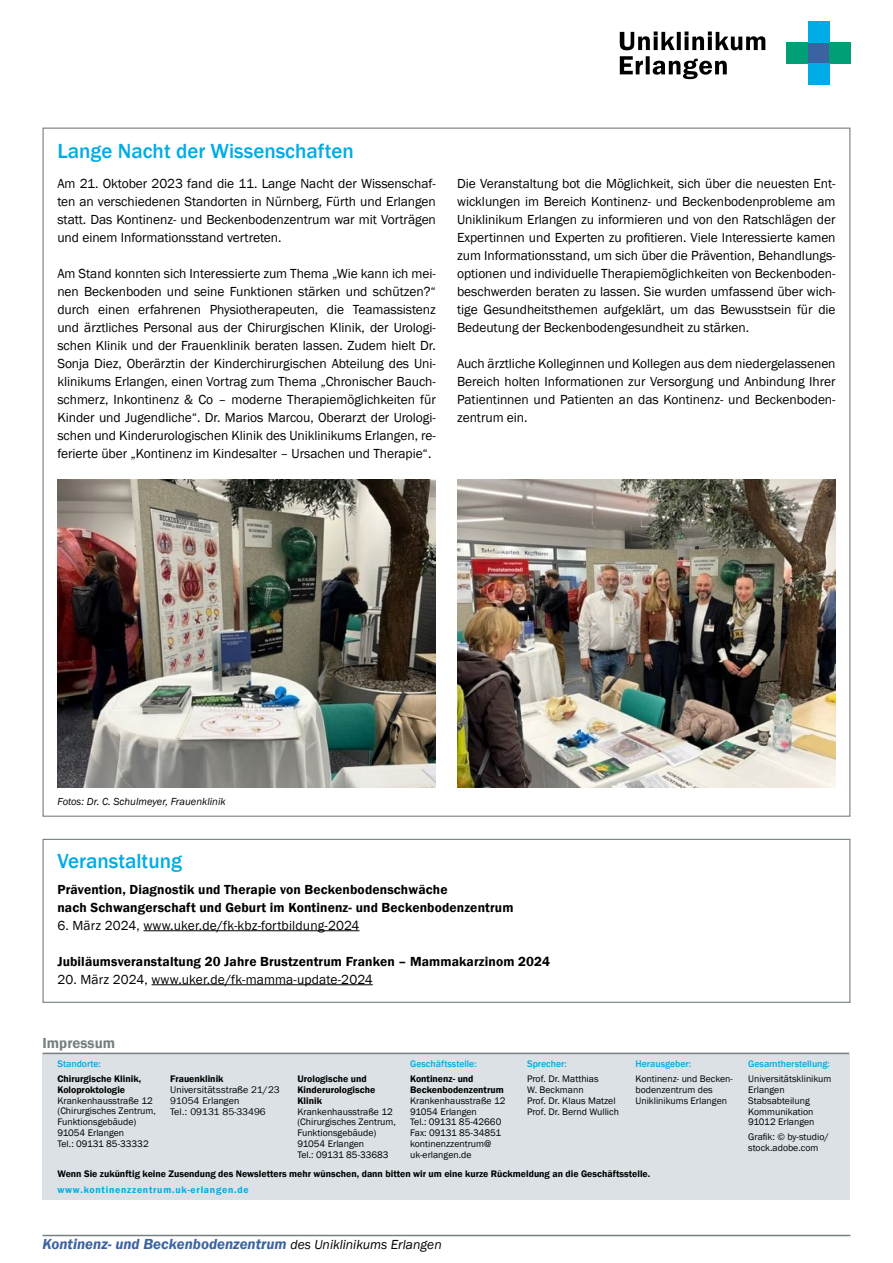
<style>
.page{position:relative;width:893px;height:1263px;background:#fff}
.page>*{position:absolute;margin:0;border:0;box-sizing:border-box;transform-origin:0 0}
.t1{font:500 21px "Franklin Gothic";color:#00ace5}
.t2{font:italic 600 15px "Franklin Gothic";color:#3c63a1}
.t3{font:600 15px "Franklin Gothic";color:#768081}
.t4{font:13.5px/18px "Franklin Gothic";letter-spacing:-.005em;color:#000;text-align:justify}
.t5{font:600 13.5px/18px "Franklin Gothic";letter-spacing:.01em;color:#000}
.t6{font:italic 10.5px "Franklin Gothic";letter-spacing:.005em;color:#000}
.t7{font:9.75px/10.8px "Franklin Gothic";color:#000}
.t8{font:600 9.75px/10.8px "Franklin Gothic";color:#000}
.t9{font:500 9.75px "Franklin Gothic";color:#00ace5}
.t10{font:9.75px/10.8px "Franklin Gothic LT";color:#000}
.t11{font:600 9.75px "Franklin Gothic";letter-spacing:.075em;color:#00ace5}
.s1{font-weight:400;font-size:13.5px;color:#000}
</style>
<div class="page">
<hr style="left:43px;top:1235px;width:807px;height:1px;background:#768081">
<div style="left:43px;top:1054px;width:807px;height:146px;background:#dbe1e5"></div>
<hr style="left:43px;top:1053px;width:806px;height:1px;background:#768081">
<div style="left:808px;top:43px;width:21px;height:21px;background:#3c63a1"></div>
<div style="left:808px;top:64px;width:21px;height:21px;background:#00ace5"></div>
<div style="left:808px;top:21px;width:21px;height:22px;background:#00ace5"></div>
<div style="left:829px;top:43px;width:21px;height:21px;background:#009f76"></div>
<div style="left:787px;top:43px;width:21px;height:21px;background:#009f76"></div>
<svg style="left:620px;top:32px;width:145px;height:18px"></svg>
<svg style="left:620px;top:56px;width:107px;height:23px"></svg>
<img style="left:457px;top:480px;width:379px;height:308px">
<img style="left:57px;top:480px;width:379px;height:308px">
<div style="left:43px;top:839px;width:807px;height:164px;border:1px solid #768081"></div>
<hr style="left:143px;top:930px;width:217px;height:1px;background:#000">
<hr style="left:152px;top:984px;width:221px;height:1px;background:#000">
<h1 class="t1" style="left:57px;top:138px;width:298px">Lange Nacht der Wissenschaften</h1>
<p class="t4" style="left:57px;top:175px;width:380px">Am 21. Oktober 2023 fand die 11. Lange Nacht der Wissenschaf&shy;ten an verschiedenen Standorten in Nürnberg, Fürth und Erlangen statt. Das Kontinenz- und Beckenbodenzentrum war mit Vorträgen und einem Informationsstand vertreten.</p>
<p class="t4" style="left:57px;top:265px;width:380px">Am Stand konnten sich Interessierte zum Thema „Wie kann ich mei&shy;nen Beckenboden und seine Funktionen stärken und schützen?“ durch einen erfahrenen Physiotherapeuten, die Teamassistenz und ärztliches Personal aus der Chirurgischen Klinik, der Urologi&shy;schen Klinik und der Frauenklinik beraten lassen. Zudem hielt Dr.<br>Sonja Diez, Oberärztin der Kinderchirurgischen Abteilung des Uni&shy;klinikums Erlangen, einen Vortrag zum Thema „Chronischer Bauch&shy;schmerz, Inkontinenz &amp; Co – moderne Therapiemöglichkeiten für Kinder und Jugendliche“. Dr. Marios Marcou, Oberarzt der Urologi&shy;schen und Kinderurologischen Klinik des Uniklinikums Erlangen, re&shy;ferierte über „Kontinenz im Kindesalter – Ursachen und Therapie“.</p>
<p class="t4" style="left:457px;top:175px;width:380px">Die Veranstaltung bot die Möglichkeit, sich über die neuesten Ent&shy;wicklungen im Bereich Kontinenz- und Beckenbodenprobleme am Uniklinikum Erlangen zu informieren und von den Ratschlägen der Expertinnen und Experten zu profitieren. Viele Interessierte kamen zum Informationsstand, um sich über die Prävention, Behandlungs&shy;optionen und individuelle Therapiemöglichkeiten von Beckenboden&shy;beschwerden beraten zu lassen. Sie wurden umfassend über wich&shy;tige Gesundheitsthemen aufgeklärt, um das Bewusstsein für die Bedeutung der Beckenbodengesundheit zu stärken.</p>
<p class="t4" style="left:457px;top:355px;width:380px">Auch ärztliche Kolleginnen und Kollegen aus dem niedergelassenen Bereich holten Informationen zur Versorgung und Anbindung Ihrer Patientinnen und Patienten an das Kontinenz- und Beckenboden&shy;zentrum ein.</p>
<p class="t6" style="left:57px;top:795px;width:170px">Fotos: Dr. C. Schulmeyer, Frauenklinik</p>
<h1 class="t1" style="left:57px;top:848px;width:126px">Veranstaltung</h1>
<p class="t5" style="left:57px;top:880px;width:458px">Prävention, Diagnostik und Therapie von Beckenbodenschwäche<br>nach Schwangerschaft und Geburt im Kontinenz- und Beckenbodenzentrum</p>
<p class="t4" style="left:57px;top:916px;width:304px">6. März 2024, www.uker.de/fk-kbz-fortbildung-2024</p>
<p class="t5" style="left:57px;top:952px;width:494px">Jubiläumsveranstaltung 20 Jahre Brustzentrum Franken – Mammakarzinom 2024</p>
<p class="t4" style="left:57px;top:970px;width:317px">20. März 2024, www.uker.de/fk-mamma-update-2024</p>
<p class="t3" style="left:43px;top:1033px;width:74px">Impressum</p>
<p class="t9" style="left:57px;top:1058px;width:45px">Standorte:</p>
<p class="t8" style="left:57px;top:1073px;width:85px">Chirurgische Klinik,<br>Koloproktologie</p>
<p class="t7" style="left:57px;top:1095px;width:100px">Krankenhausstraße 12 (Chirurgisches Zentrum,<br>Funktionsgebäude)<br>91054 Erlangen<br>Tel.: 09131 85-33332</p>
<p class="t8" style="left:170px;top:1073px;width:55px">Frauenklinik</p>
<p class="t10" style="left:170px;top:1084px;width:111px">Universitätsstraße 21/23<br>91054 Erlangen<br>Tel.: 09131 85-33496</p>
<p class="t8" style="left:297px;top:1073px;width:79px">Urologische und<br>Kinderurologische<br>Klinik</p>
<p class="t7" style="left:297px;top:1106px;width:100px">Krankenhausstraße 12 (Chirurgisches Zentrum,<br>Funktionsgebäude)<br>91054 Erlangen<br>Tel.: 09131 85-33683</p>
<p class="t9" style="left:410px;top:1058px;width:68px">Geschäftsstelle:</p>
<p class="t8" style="left:410px;top:1073px;width:95px">Kontinenz- und<br>Beckenbodenzentrum</p>
<p class="t7" style="left:410px;top:1095px;width:97px">Krankenhausstraße 12<br>91054 Erlangen<br>Tel.: 09131 85-42660<br>Fax: 09131 85-34851 kontinenzzentrum@ uk-erlangen.de</p>
<p class="t9" style="left:527px;top:1058px;width:41px">Sprecher:</p>
<p class="t7" style="left:527px;top:1074px;width:93px">Prof. Dr. Matthias<br>W. Beckmann<br>Prof. Dr. Klaus Matzel<br>Prof. Dr. Bernd Wullich</p>
<p class="t9" style="left:635px;top:1058px;width:57px">Herausgeber:</p>
<p class="t7" style="left:635px;top:1074px;width:99px">Kontinenz- und Becken&shy;bodenzentrum des<br>Uniklinikums Erlangen</p>
<p class="t8" style="left:57px;top:1169px;width:594px">Wenn Sie zukünftig keine Zusendung des Newsletters mehr wünschen, dann bitten wir um eine kurze Rückmeldung an die Geschäftsstelle.</p>
<p class="t11" style="left:57px;top:1183px;width:193px">www.kontinenzzentrum.uk-erlangen.de</p>
<p class="t9" style="left:748px;top:1058px;width:83px">Gesamtherstellung:</p>
<p class="t7" style="left:748px;top:1074px;width:85px">Universitätsklinikum<br>Erlangen<br>Stabsabteilung<br>Kommunikation<br>91012 Erlangen</p>
<p class="t7" style="left:748px;top:1132px;width:82px">Grafik: © by-studio/ stock.adobe.com</p>
<p class="t2" style="left:43px;top:1234px;width:401px">Kontinenz- und Beckenbodenzentrum <span class="s1">des Uniklinikums Erlangen</span></p>
</div>
